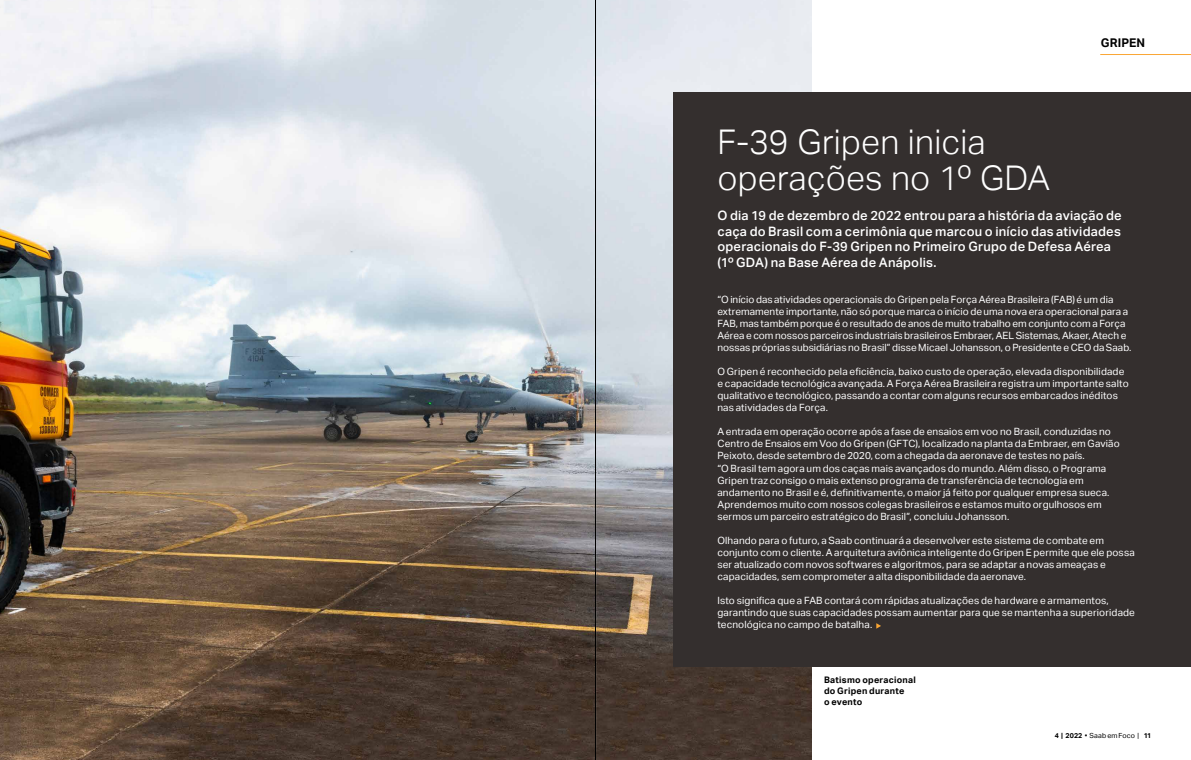
<style>
.page{position:relative;width:1191px;height:760px;background:#fff}
.page>*{position:absolute;margin:0;border:0;box-sizing:border-box;transform-origin:0 0}
.t1{font:300 34px/36px "Aktiv Grotesk";letter-spacing:.005em;color:#fff}
.t2{font:500 13px/15.7px "Aktiv Grotesk";letter-spacing:.015em;color:#fff}
.t3{font:700 12px "Aktiv Grotesk";letter-spacing:.01em;color:#000}
.t4{font:10px/12px "Aktiv Grotesk";letter-spacing:.01em;color:#fff}
.t5{font:700 9px/10.8px "Aktiv Grotesk";letter-spacing:.025em;color:#000}
.t6{font:7px "Aktiv Grotesk";letter-spacing:.02em;color:#000}
.s1{font-weight:700}
</style>
<div class="page">
<img style="left:0;top:0;width:811px;height:760px">
<div style="left:673px;top:92px;width:518px;height:574px;background:#342f2e"></div>
<hr style="left:1100px;top:54px;width:91px;height:1px;background:#faa634">
<svg style="left:876px;top:623px;width:5px;height:5px"></svg>
<hr style="left:595px;top:0;width:1px;height:760px;background:#000">
<h1 class="t1" style="left:717px;top:124px;width:334px">F-39 Gripen inicia operações no 1º GDA</h1>
<p class="t3" style="left:1101px;top:36px;width:46px">GRIPEN</p>
<h2 class="t2" style="left:717px;top:208px;width:406px">O dia 19 de dezembro de 2022 entrou para a história da aviação de caça do Brasil com a cerimônia que marcou o início das atividades operacionais do F-39 Gripen no Primeiro Grupo de Defesa Aérea (1º GDA) na Base Aérea de Anápolis.</h2>
<p class="t4" style="left:717px;top:293px;width:415px">“O início das atividades operacionais do Gripen pela Força Aérea Brasileira (FAB) é um dia extremamente importante, não só porque marca o início de uma nova era operacional para a FAB, mas também porque é o resultado de anos de muito trabalho em conjunto com a Força Aérea e com nossos parceiros industriais brasileiros Embraer, AEL Sistemas, Akaer, Atech e nossas próprias subsidiárias no Brasil” disse Micael Johansson, o Presidente e CEO da Saab.</p>
<p class="t4" style="left:717px;top:366px;width:413px">O Gripen é reconhecido pela eficiência, baixo custo de operação, elevada disponibilidade e capacidade tecnológica avançada. A Força Aérea Brasileira registra um importante salto qualitativo e tecnológico, passando a contar com alguns recursos embarcados inéditos nas atividades da Força.</p>
<p class="t4" style="left:717px;top:426px;width:404px">A entrada em operação ocorre após a fase de ensaios em voo no Brasil, conduzidas no Centro de Ensaios em Voo do Gripen (GFTC), localizado na planta da Embraer, em Gavião Peixoto, desde setembro de 2020, com a chegada da aeronave de testes no país.<br>“O Brasil tem agora um dos caças mais avançados do mundo. Além disso, o Programa Gripen traz consigo o mais extenso programa de transferência de tecnologia em andamento no Brasil e é, definitivamente, o maior já feito por qualquer empresa sueca.<br>Aprendemos muito com nossos colegas brasileiros e estamos muito orgulhosos em sermos um parceiro estratégico do Brasil”, concluiu Johansson.</p>
<p class="t4" style="left:717px;top:534px;width:419px">Olhando para o futuro, a Saab continuará a desenvolver este sistema de combate em conjunto com o cliente. A arquitetura aviônica inteligente do Gripen E permite que ele possa ser atualizado com novos softwares e algoritmos, para se adaptar a novas ameaças e capacidades, sem comprometer a alta disponibilidade da aeronave.</p>
<p class="t4" style="left:717px;top:594px;width:419px">Isto significa que a FAB contará com rápidas atualizações de hardware e armamentos, garantindo que suas capacidades possam aumentar para que se mantenha a superioridade tecnológica no campo de batalha.</p>
<p class="t5" style="left:824px;top:675px;width:93px">Batismo operacional do Gripen durante<br>o evento</p>
<p class="t6" style="left:1055px;top:731px;width:98px"><span class="s1">4 | 2022</span> • Saab em Foco | <span class="s1">11</span></p>
</div>
